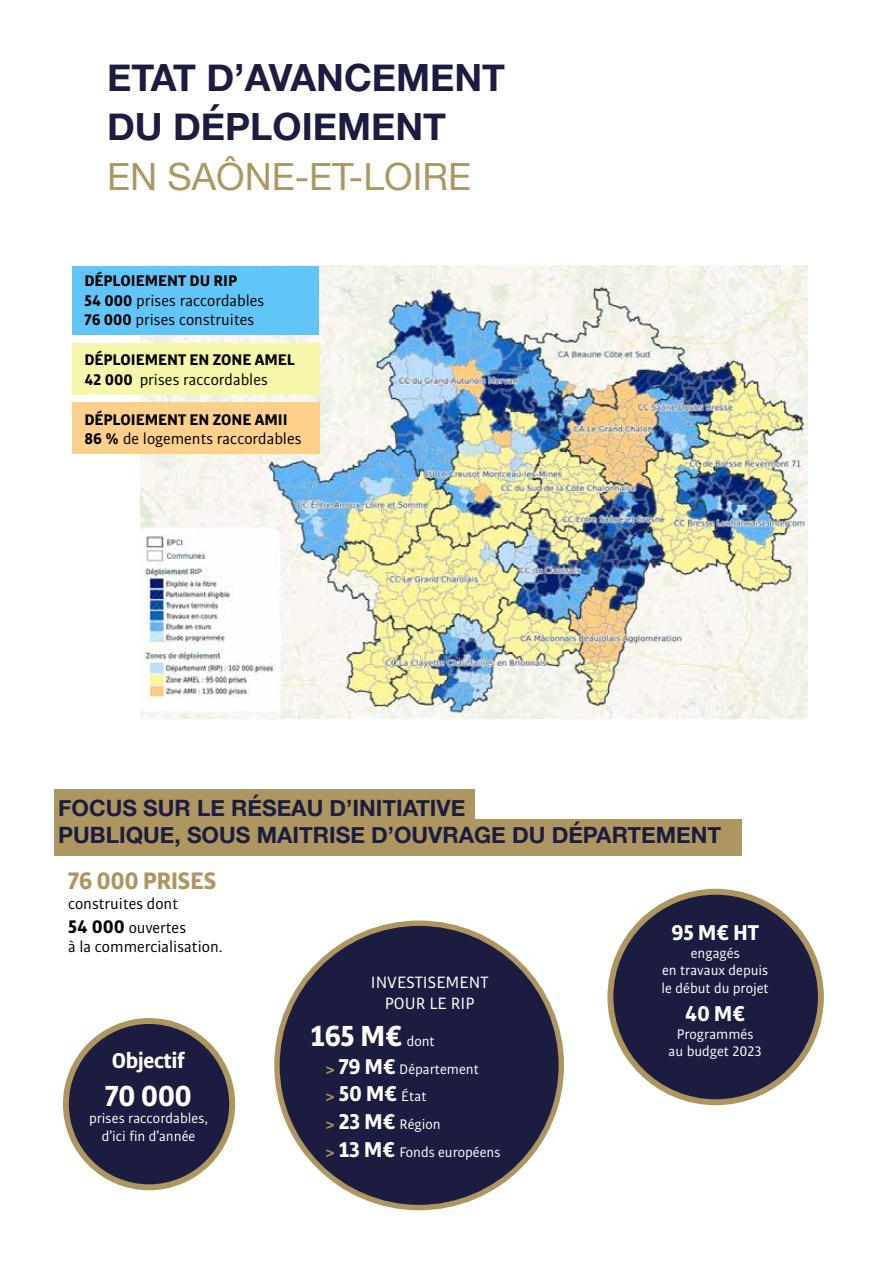
<style>
.page{position:relative;width:893px;height:1263px;background:#fff}
.page>*{position:absolute;margin:0;border:0;box-sizing:border-box;transform-origin:0 0}
.t1{font:700 37.5px/49.5px "Helvetica Neue";color:#1b1c3f}
.t2{font:37.5px "Helvetica Neue";color:#ad9660}
.t3{font:700 31.05px "Bulo";letter-spacing:-.02em;color:#fff}
.t4{font:700 25.5px "Bulo";letter-spacing:-.02em;color:#ad9660}
.t5{font:700 22.95px "Bulo";letter-spacing:-.02em;color:#fff}
.t6{font:700 22.5px/27px "Helvetica Neue";color:#1b1c3f}
.t7{font:17.55px/21px "Bulo";color:#fff;text-align:center}
.t8{font:16.5px/19.8px "Bulo";color:#000}
.t9{font:700 16.5px/19.8px "Bulo";color:#000}
.t10{font:14.85px/17.9px "Bulo";color:#fff;text-align:center}
.s1{font-weight:700}
.s2{font-weight:400}
.s3{font-weight:700;font-size:19.5px}
.s4{font-weight:400;font-size:14.85px}
.s5{font-family:"Helvetica Neue";font-weight:700;color:#ad9660}
.s6{font-weight:700;font-size:22.95px}
.s7{font-family:"Helvetica Neue";font-size:14.85px;color:#ad9660}
</style>
<div class="page">
<img style="left:141px;top:266px;width:666px;height:454px">
<div style="left:72px;top:266px;width:247px;height:68px;background:#61c5f7"></div>
<div style="left:72px;top:343px;width:247px;height:52px;background:#f7f7ab"></div>
<div style="left:72px;top:402px;width:247px;height:52px;background:#fdd08b"></div>
<div style="left:277px;top:923px;width:284px;height:284px;background:#1b1c3f;border-radius:50%"></div>
<div style="left:54px;top:789px;width:688px;height:66px;background:#ad9660"></div>
<div style="left:610px;top:892px;width:211px;height:210px;background:#1b1c3f;border-radius:50%"></div>
<div style="left:607px;top:889px;width:217px;height:216px;border:6px solid #ad9660;border-radius:50%"></div>
<div style="left:66px;top:1021px;width:166px;height:166px;background:#1b1c3f;border-radius:50%"></div>
<div style="left:63px;top:1018px;width:172px;height:172px;border:6px solid #ad9660;border-radius:50%"></div>
<div style="left:475px;top:788px;width:272px;height:31px;background:#fff"></div>
<h1 class="t1" style="left:107px;top:53px;width:399px">ETAT D’AVANCEMENT<br>DU DÉPLOIEMENT</h1>
<h1 class="t2" style="left:107px;top:149px;width:365px">EN SAÔNE-ET-LOIRE</h1>
<p class="t8" style="left:84px;top:270px;width:181px"><span class="s1">DÉPLOIEMENT DU RIP<br>54 000</span> prises raccordables<br><span class="s1">76 000</span> prises construites</p>
<p class="t9" style="left:84px;top:349px;width:212px">DÉPLOIEMENT EN ZONE AMEL<br>42 000 <span class="s2">prises raccordables</span></p>
<p class="t9" style="left:84px;top:409px;width:219px">DÉPLOIEMENT EN ZONE AMII<br>86 % <span class="s2">de logements raccordables</span></p>
<h3 class="t6" style="left:58px;top:795px;width:664px">FOCUS SUR LE RÉSEAU D’INITIATIVE<br>PUBLIQUE, SOUS MAITRISE D’OUVRAGE DU DÉPARTEMENT</h3>
<h3 class="t4" style="left:68px;top:864px;width:150px">76 000 PRISES</h3>
<p class="t8" style="left:68px;top:892px;width:120px;line-height:23.4px">construites dont<br><span class="s3">54 000</span> ouvertes</p>
<p class="t8" style="left:68px;top:937px;width:156px">à la commercialisation.</p>
<h3 class="t5" style="left:671px;top:917px;width:89px">95 M€ HT</h3>
<p class="t10" style="left:662px;top:943px;width:109px">engagés<br>en travaux depuis le début du projet</p>
<h3 class="t5" style="left:685px;top:998px;width:62px">40 M€</h3>
<p class="t10" style="left:669px;top:1024px;width:95px">Programmés au budget 2023</p>
<p class="t7" style="left:371px;top:971px;width:119px">INVESTISEMENT<br>POUR LE RIP</p>
<h2 class="t3" style="left:310px;top:1016px;width:126px">165 M€ <span class="s4">dont</span></h2>
<p class="t10" style="left:326px;top:1060px;width:155px"><span class="s5">&gt;</span> <span class="s6">79 M€</span> Département</p>
<h3 class="t5" style="left:326px;top:1079px;width:102px"><span class="s7">&gt;</span> 50 M€ <span class="s4">État</span></h3>
<p class="t10" style="left:326px;top:1110px;width:176px;line-height:27.6px;text-align:left"><span class="s5">&gt;</span> <span class="s6">23 M€</span> Région<br><span class="s5">&gt;</span> <span class="s6">13 M€</span> Fonds européens</p>
<h3 class="t5" style="left:112px;top:1046px;width:74px">Objectif</h3>
<h2 class="t3" style="left:105px;top:1075px;width:89px">70 000</h2>
<p class="t10" style="left:89px;top:1109px;width:120px">prises raccordables, d’ici fin d’année</p>
</div>
